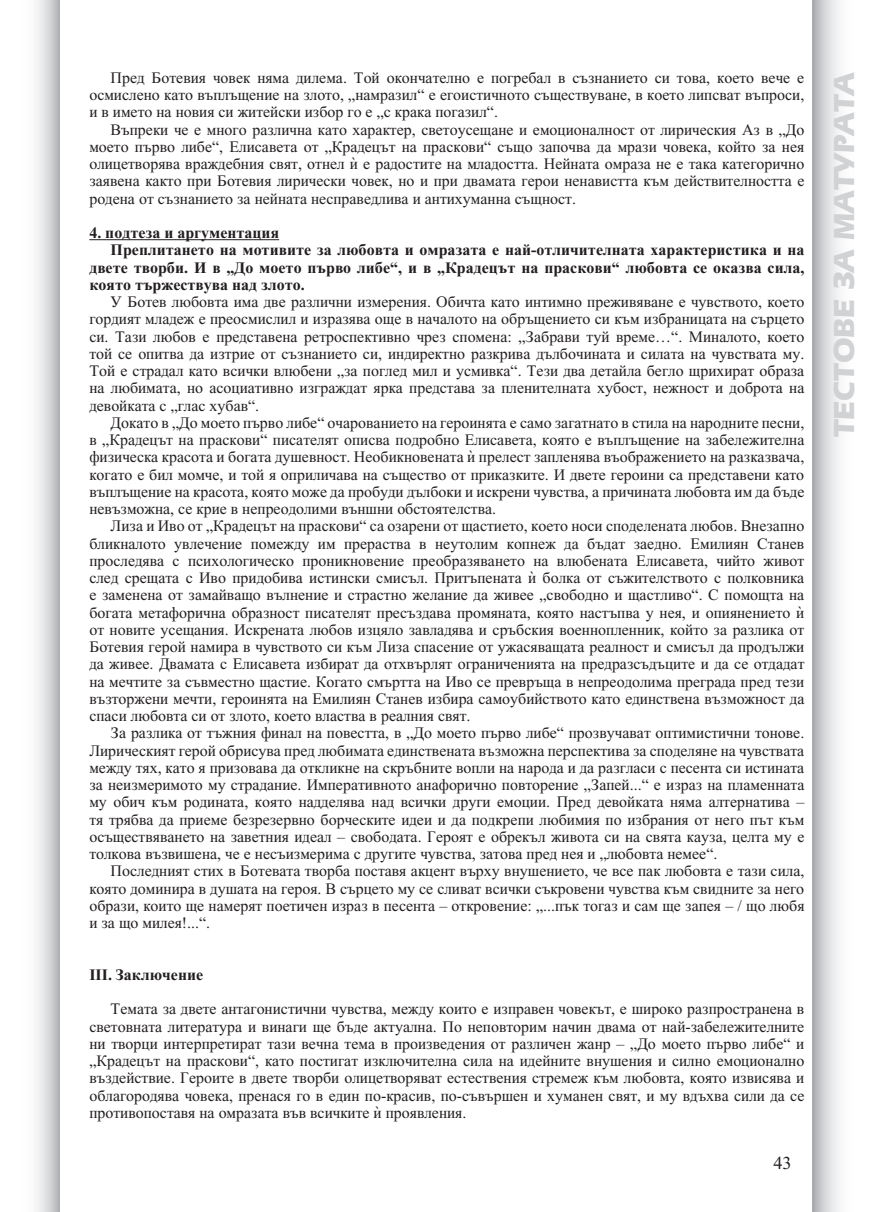
<style>
.page{position:relative;width:881px;height:1212px;background:#fff}
.page>*{position:absolute;margin:0;border:0;box-sizing:border-box;transform-origin:0 0}
.t1{font:700 30px "SP Era";color:#d1d2d4}
.t2{font:18px "SP Time ML";color:#231f20}
.t3{font:15.75px/17.2px "SP Time ML";color:#231f20;text-align:justify}
.t4{font:700 15.75px "SP Time ML";color:#231f20}
</style>
<div class="page">
<svg style="left:812px;top:0;width:28px;height:1212px;background:#d0d1d3"></svg>
<svg style="left:36px;top:0;width:24px;height:1212px"></svg>
<hr style="left:89px;top:239px;width:190px;height:1px;background:#231f20">
<p class="t3" style="left:89px;top:68px;width:716px;text-indent:21px">Пред Ботевия човек няма дилема. Той окончателно е погребал в съзнанието си това, което вече е осмислено като въплъщение на злото, „намразил“ е егоистичното съществуване, в което липсват въпроси, и в името на новия си житейски избор го е „с крака погазил“.</p>
<p class="t3" style="left:89px;top:120px;width:716px;text-indent:21px">Въпреки че е много различна като характер, светоусещане и емоционалност от лирическия Аз в „До моето първо либе“, Елисавета от „Крадецът на праскови“ също започва да мрази човека, който за нея олицетворява враждебния свят, отнел ѝ е радостите на младостта. Нейната омраза не е така категорично заявена както при Ботевия лирически човек, но и при двамата герои ненавистта към действителността е родена от съзнанието за нейната несправедлива и антихуманна същност.</p>
<p class="t4" style="left:89px;top:222px;width:191px">4. подтеза и аргументация</p>
<p class="t4" style="left:111px;top:239px;width:695px">Преплитането на мотивите за любовта и омразата е най-отличителната характеристика и на</p>
<p class="t4" style="left:89px;top:256px;width:716px">двете творби. И в „До моето първо либе“, и в „Крадецът на праскови“ любовта се оказва сила,</p>
<p class="t4" style="left:89px;top:273px;width:217px">която тържествува над злото.</p>
<p class="t3" style="left:89px;top:293px;width:716px;text-indent:21px">У Ботев любовта има две различни измерения. Обичта като интимно преживяване е чувството, което гордият младеж е преосмислил и изразява още в началото на обръщението си към избраницата на сърцето си. Тази любов е представена ретроспективно чрез спомена: „Забрави туй време…“. Миналото, което той се опитва да изтрие от съзнанието си, индиректно разкрива дълбочината и силата на чувствата му.<br>Той е страдал като всички влюбени „за поглед мил и усмивка“. Тези два детайла бегло щрихират образа на любимата, но асоциативно изграждат ярка представа за пленителната хубост, нежност и доброта на девойката с „глас хубав“.</p>
<p class="t3" style="left:89px;top:413px;width:716px;text-indent:21px">Докато в „До моето първо либе“ очарованието на героинята е само загатнато в стила на народните песни, в „Крадецът на праскови“ писателят описва подробно Елисавета, която е въплъщение на забележителна физическа красота и богата душевност. Необикновената ѝ прелест запленява въображението на разказвача, когато е бил момче, и той я оприличава на същество от приказките. И двете героини са представени като въплъщение на красота, която може да пробуди дълбоки и искрени чувства, а причината любовта им да бъде невъзможна, се крие в непреодолими външни обстоятелства.</p>
<p class="t3" style="left:89px;top:517px;width:716px;text-indent:21px">Лиза и Иво от „Крадецът на праскови“ са озарени от щастието, което носи споделената любов. Внезапно бликналото увлечение помежду им прераства в неутолим копнеж да бъдат заедно. Емилиян Станев проследява с психологическо проникновение преобразяването на влюбената Елисавета, чийто живот след срещата с Иво придобива истински смисъл. Притъпената ѝ болка от съжителството с полковника е заменена от замайващо вълнение и страстно желание да живее „свободно и щастливо“. С помощта на богата метафорична образност писателят пресъздава промяната, която настъпва у нея, и опиянението ѝ от новите усещания. Искрената любов изцяло завладява и сръбския военнопленник, който за разлика от Ботевия герой намира в чувството си към Лиза спасение от ужасяващата реалност и смисъл да продължи да живее. Двамата с Елисавета избират да отхвърлят ограниченията на предразсъдъците и да се отдадат на мечтите за съвместно щастие. Когато смъртта на Иво се превръща в непреодолима преграда пред тези възторжени мечти, героинята на Емилиян Станев избира самоубийството като единствена възможност да спаси любовта си от злото, което властва в реалния свят.</p>
<p class="t3" style="left:89px;top:724px;width:716px;text-indent:21px">За разлика от тъжния финал на повестта, в „До моето първо либе“ прозвучават оптимистични тонове.<br>Лирическият герой обрисува пред любимата единствената възможна перспектива за споделяне на чувствата между тях, като я призовава да откликне на скръбните вопли на народа и да разгласи с песента си истината за неизмеримото му страдание. Императивното анафорично повторение „Запей...“ е израз на пламенната му обич към родината, която надделява над всички други емоции. Пред девойката няма алтернатива – тя трябва да приеме безрезервно борческите идеи и да подкрепи любимия по избрания от него път към осъществяването на заветния идеал – свободата. Героят е обрекъл живота си на свята кауза, целта му е толкова възвишена, че е несъизмерима с другите чувства, затова пред нея и „любовта немее“.</p>
<p class="t3" style="left:89px;top:862px;width:716px;text-indent:21px">Последният стих в Ботевата творба поставя акцент върху внушението, че все пак любовта е тази сила, която доминира в душата на героя. В сърцето му се сливат всички съкровени чувства към свидните за него образи, които ще намерят поетичен израз в песента – откровение: „...пък тогаз и сам ще запея – / що любя и за що милея!...“.</p>
<p class="t4" style="left:89px;top:963px;width:115px">III. Заключение</p>
<p class="t3" style="left:89px;top:1000px;width:716px;text-indent:21px">Темата за двете антагонистични чувства, между които е изправен човекът, е широко разпространена в световната литература и винаги ще бъде актуална. По неповторим начин двама от най-забележителните ни творци интерпретират тази вечна тема в произведения от различен жанр – „До моето първо либе“ и „Крадецът на праскови“, като постигат изключителна сила на идейните внушения и силно емоционално въздействие. Героите в двете творби олицетворяват естествения стремеж към любовта, която извисява и облагородява човека, пренася го в един по-красив, по-съвършен и хуманен свят, и му вдъхва сили да се противопоставя на омразата във всичките ѝ проявления.</p>
<p class="t2" style="left:773px;top:1150px;width:20px">43</p>
<h1 class="t1" style="left:826px;top:437px;width:368px;rotate:-90deg">ТЕСТОВЕ ЗА МАТУРАТА</h1>
</div>
